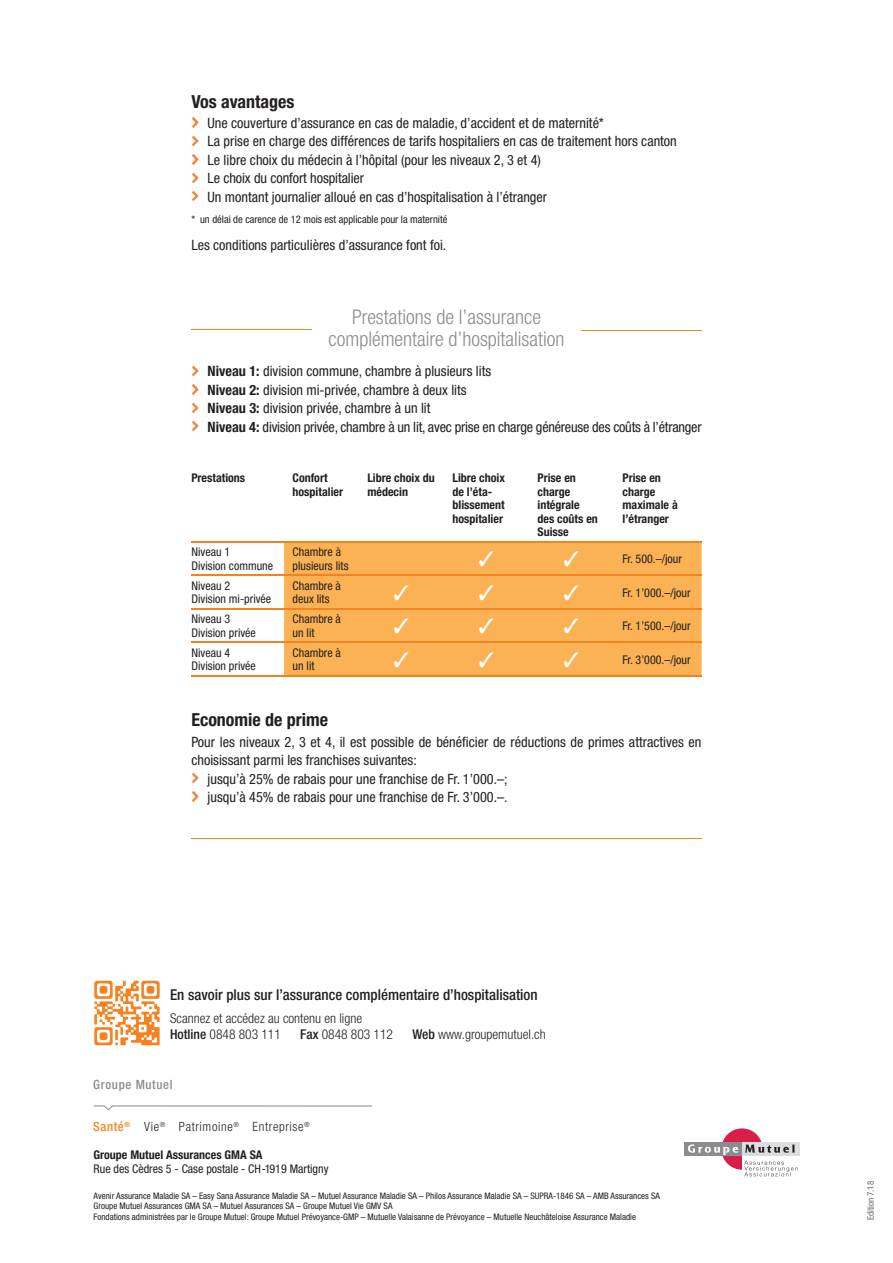
<style>
.page{position:relative;width:893px;height:1263px;background:#fff}
.page>*{position:absolute;margin:0;border:0;box-sizing:border-box;transform-origin:0 0}
.t1{font:300 condensed 20.25px/21.8px "Helvetica Neue LT";color:#8a8c8f;text-align:center}
.t2{font:700 condensed 18px "Helvetica Neue LT";color:#231f20}
.t3{font:500 condensed 15px "Helvetica Neue LT";color:#231f20}
.t4{font:condensed 14.25px/18.3px "Helvetica Neue LT";color:#231f20}
.t5{font:300 condensed 13.5px/16.2px "Helvetica Neue LT";color:#231f20}
.t6{font:300 condensed 12.75px "Helvetica Neue LT";letter-spacing:.05em;color:#231f20}
.t7{font:500 condensed 12.75px "Helvetica Neue LT";letter-spacing:.05em;color:#8a8c8f}
.t8{font:500 condensed 12.75px "Helvetica Neue LT";letter-spacing:.05em;color:#f58220}
.t9{font:condensed 12px/13.5px "Helvetica Neue LT";color:#231f20}
.t10{font:700 condensed 12px/13.5px "Helvetica Neue LT";color:#231f20}
.t11{font:condensed 10.5px "Helvetica Neue LT";color:#231f20}
.t12{font:condensed 9px/10.5px "Helvetica Neue LT";color:#231f20}
.t13{font:condensed 9px "Helvetica Neue LT";letter-spacing:-.005em;color:#6c6d70}
.s1{font-weight:700}
.s2{color:#fff}
.s3{font-weight:500}
</style>
<div class="page">
<div style="left:284px;top:542px;width:418px;height:133px;background:#fbb254"></div>
<hr style="left:191px;top:541px;width:93px;height:1px;background:#f58220">
<hr style="left:284px;top:541px;width:75px;height:1px;background:#f58220">
<hr style="left:359px;top:541px;width:85px;height:1px;background:#f58220">
<hr style="left:444px;top:541px;width:85px;height:1px;background:#f58220">
<hr style="left:529px;top:541px;width:85px;height:1px;background:#f58220">
<hr style="left:614px;top:541px;width:88px;height:1px;background:#f58220">
<hr style="left:191px;top:574px;width:93px;height:2px;background:#f58220">
<hr style="left:284px;top:574px;width:75px;height:2px;background:#f58220">
<hr style="left:359px;top:574px;width:85px;height:2px;background:#f58220">
<hr style="left:444px;top:574px;width:85px;height:2px;background:#f58220">
<hr style="left:529px;top:574px;width:85px;height:2px;background:#f58220">
<hr style="left:614px;top:574px;width:88px;height:2px;background:#f58220">
<hr style="left:191px;top:608px;width:93px;height:1px;background:#f58220">
<hr style="left:284px;top:608px;width:75px;height:1px;background:#f58220">
<hr style="left:359px;top:608px;width:85px;height:1px;background:#f58220">
<hr style="left:444px;top:608px;width:85px;height:1px;background:#f58220">
<hr style="left:529px;top:608px;width:85px;height:1px;background:#f58220">
<hr style="left:614px;top:608px;width:88px;height:1px;background:#f58220">
<hr style="left:191px;top:642px;width:93px;height:1px;background:#f58220">
<hr style="left:284px;top:642px;width:75px;height:1px;background:#f58220">
<hr style="left:359px;top:642px;width:85px;height:1px;background:#f58220">
<hr style="left:444px;top:642px;width:85px;height:1px;background:#f58220">
<hr style="left:529px;top:642px;width:85px;height:1px;background:#f58220">
<hr style="left:614px;top:642px;width:88px;height:1px;background:#f58220">
<hr style="left:191px;top:675px;width:93px;height:1px;background:#f58220">
<hr style="left:284px;top:675px;width:75px;height:1px;background:#f58220">
<hr style="left:359px;top:675px;width:85px;height:1px;background:#f58220">
<hr style="left:444px;top:675px;width:85px;height:1px;background:#f58220">
<hr style="left:529px;top:675px;width:85px;height:1px;background:#f58220">
<hr style="left:614px;top:675px;width:88px;height:1px;background:#f58220">
<hr style="left:191px;top:329px;width:121px;height:1px;background:#f58220">
<hr style="left:581px;top:330px;width:121px;height:1px;background:#f58220">
<svg style="left:191px;top:366px;width:8px;height:10px"></svg>
<svg style="left:191px;top:384px;width:8px;height:11px"></svg>
<svg style="left:191px;top:402px;width:8px;height:11px"></svg>
<svg style="left:191px;top:421px;width:8px;height:11px"></svg>
<svg style="left:191px;top:117px;width:8px;height:11px"></svg>
<svg style="left:191px;top:136px;width:8px;height:10px"></svg>
<svg style="left:191px;top:154px;width:8px;height:11px"></svg>
<svg style="left:191px;top:172px;width:8px;height:11px"></svg>
<svg style="left:191px;top:191px;width:8px;height:11px"></svg>
<svg style="left:191px;top:773px;width:8px;height:10px"></svg>
<svg style="left:191px;top:791px;width:8px;height:11px"></svg>
<hr style="left:191px;top:838px;width:511px;height:1px;background:#f58220">
<div style="left:685px;top:1142px;width:57px;height:14px;background:#8a8c8f"></div>
<div style="left:742px;top:1142px;width:57px;height:14px;background:#dcdddf"></div>
<svg style="left:688px;top:1128px;width:110px;height:48px"></svg>
<img style="left:94px;top:980px;width:66px;height:66px">
<svg style="left:93px;top:1105px;width:279px;height:6px"></svg>
<svg style="left:479px;top:551px;width:15px;height:15px"></svg>
<svg style="left:394px;top:585px;width:15px;height:15px"></svg>
<svg style="left:479px;top:585px;width:15px;height:15px"></svg>
<svg style="left:394px;top:618px;width:15px;height:15px"></svg>
<svg style="left:479px;top:618px;width:15px;height:15px"></svg>
<svg style="left:394px;top:652px;width:15px;height:15px"></svg>
<svg style="left:479px;top:652px;width:15px;height:15px"></svg>
<p class="t2" style="left:191px;top:90px;width:105px">Vos avantages</p>
<p class="t4" style="left:207px;top:114px;width:471px">Une couverture d’assurance en cas de maladie, d’accident et de maternité*<br>La prise en charge des différences de tarifs hospitaliers en cas de traitement hors canton Le libre choix du médecin à l’hôpital (pour les niveaux 2, 3 et 4)<br>Le choix du confort hospitalier<br>Un montant journalier alloué en cas d’hospitalisation à l’étranger</p>
<p class="t11" style="left:191px;top:213px;width:258px">* un délai de carence de 12 mois est applicable pour la maternité</p>
<p class="t4" style="left:191px;top:236px;width:257px">Les conditions particulières d’assurance font foi.</p>
<h1 class="t1" style="left:329px;top:306px;width:237px">Prestations de l’assurance complémentaire d’hospitalisation</h1>
<p class="t4" style="left:207px;top:362px;width:496px"><span class="s1">Niveau 1:</span> division commune, chambre à plusieurs lits<br><span class="s1">Niveau 2:</span> division mi-privée, chambre à deux lits<br><span class="s1">Niveau 3:</span> division privée, chambre à un lit<br><span class="s1">Niveau 4:</span> division privée, chambre à un lit, avec prise en charge généreuse des coûts à l’étranger</p>
<p class="t10" style="left:191px;top:471px;width:55px">Prestations</p>
<p class="t10" style="left:293px;top:471px;width:52px">Confort hospitalier</p>
<p class="t10" style="left:367px;top:471px;width:69px">Libre choix du médecin</p>
<p class="t10" style="left:452px;top:471px;width:54px">Libre choix de l’éta&shy;blissement hospitalier</p>
<p class="t10" style="left:537px;top:471px;width:62px">Prise en charge intégrale des coûts en<br>Suisse</p>
<p class="t10" style="left:622px;top:471px;width:57px">Prise en charge maximale à l’étranger</p>
<p class="t9" style="left:191px;top:545px;width:83px">Niveau 1<br>Division commune</p>
<p class="t9" style="left:293px;top:545px;width:57px">Chambre à plusieurs lits</p>
<p class="t9" style="left:564px;top:552px;width:120px"><span class="s2">✓</span> Fr. 500.–/jour</p>
<p class="t9" style="left:191px;top:579px;width:81px">Niveau 2<br>Division mi-privée</p>
<p class="t9" style="left:293px;top:579px;width:50px">Chambre à deux lits</p>
<p class="t9" style="left:564px;top:585px;width:129px"><span class="s2">✓</span> Fr. 1’000.–/jour</p>
<p class="t9" style="left:191px;top:612px;width:66px">Niveau 3<br>Division privée</p>
<p class="t9" style="left:293px;top:612px;width:50px">Chambre à un lit</p>
<p class="t9" style="left:564px;top:619px;width:129px"><span class="s2">✓</span> Fr. 1’500.–/jour</p>
<p class="t9" style="left:191px;top:646px;width:66px">Niveau 4<br>Division privée</p>
<p class="t9" style="left:293px;top:646px;width:50px">Chambre à un lit</p>
<p class="t9" style="left:564px;top:653px;width:129px"><span class="s2">✓</span> Fr. 3’000.–/jour</p>
<p class="t2" style="left:191px;top:709px;width:138px">Economie de prime</p>
<p class="t4" style="left:191px;top:732px;width:512px">Pour les niveaux 2, 3 et 4, il est possible de bénéficier de réductions de primes attractives en</p>
<p class="t4" style="left:191px;top:751px;width:227px">choisissant parmi les franchises suivantes:</p>
<p class="t4" style="left:207px;top:769px;width:302px">jusqu’à 25% de rabais pour une franchise de Fr. 1’000.–;</p>
<p class="t4" style="left:207px;top:788px;width:302px">jusqu’à 45% de rabais pour une franchise de Fr. 3’000.–.</p>
<p class="t3" style="left:170px;top:986px;width:369px">En savoir plus sur l’assurance complémentaire d’hospitalisation</p>
<p class="t5" style="left:170px;top:1010px;width:194px">Scannez et accédez au contenu en ligne<br><span class="s3">Hotline</span> 0848 803 111</p>
<p class="t5" style="left:300px;top:1026px;width:94px"><span class="s3">Fax</span> 0848 803 112</p>
<p class="t5" style="left:412px;top:1026px;width:135px"><span class="s3">Web</span> www.groupemutuel.ch</p>
<p class="t7" style="left:93px;top:1077px;width:81px">Groupe Mutuel</p>
<p class="t8" style="left:93px;top:1119px;width:38px">Santé<sup>®</sup></p>
<p class="t6" style="left:144px;top:1119px;width:23px">Vie<sup>®</sup></p>
<p class="t6" style="left:179px;top:1119px;width:62px">Patrimoine<sup>®</sup></p>
<p class="t6" style="left:253px;top:1119px;width:59px">Entreprise<sup>®</sup></p>
<p class="t10" style="left:94px;top:1148px;width:171px">Groupe Mutuel Assurances GMA SA</p>
<p class="t9" style="left:94px;top:1162px;width:237px">Rue des Cèdres 5 - Case postale - CH-1919 Martigny</p>
<p class="t12" style="left:94px;top:1190px;width:568px">Avenir Assurance Maladie SA – Easy Sana Assurance Maladie SA – Mutuel Assurance Maladie SA – Philos Assurance Maladie SA – SUPRA-1846 SA – AMB Assurances SA<br>Groupe Mutuel Assurances GMA SA – Mutuel Assurances SA – Groupe Mutuel Vie GMV SA<br>Fondations administrées par le Groupe Mutuel: Groupe Mutuel Prévoyance-GMP – Mutuelle Valaisanne de Prévoyance – Mutuelle Neuchâteloise Assurance Maladie</p>
<p class="t13" style="left:865px;top:1220px;width:41px;rotate:-90deg">Edition 7.18</p>
</div>
